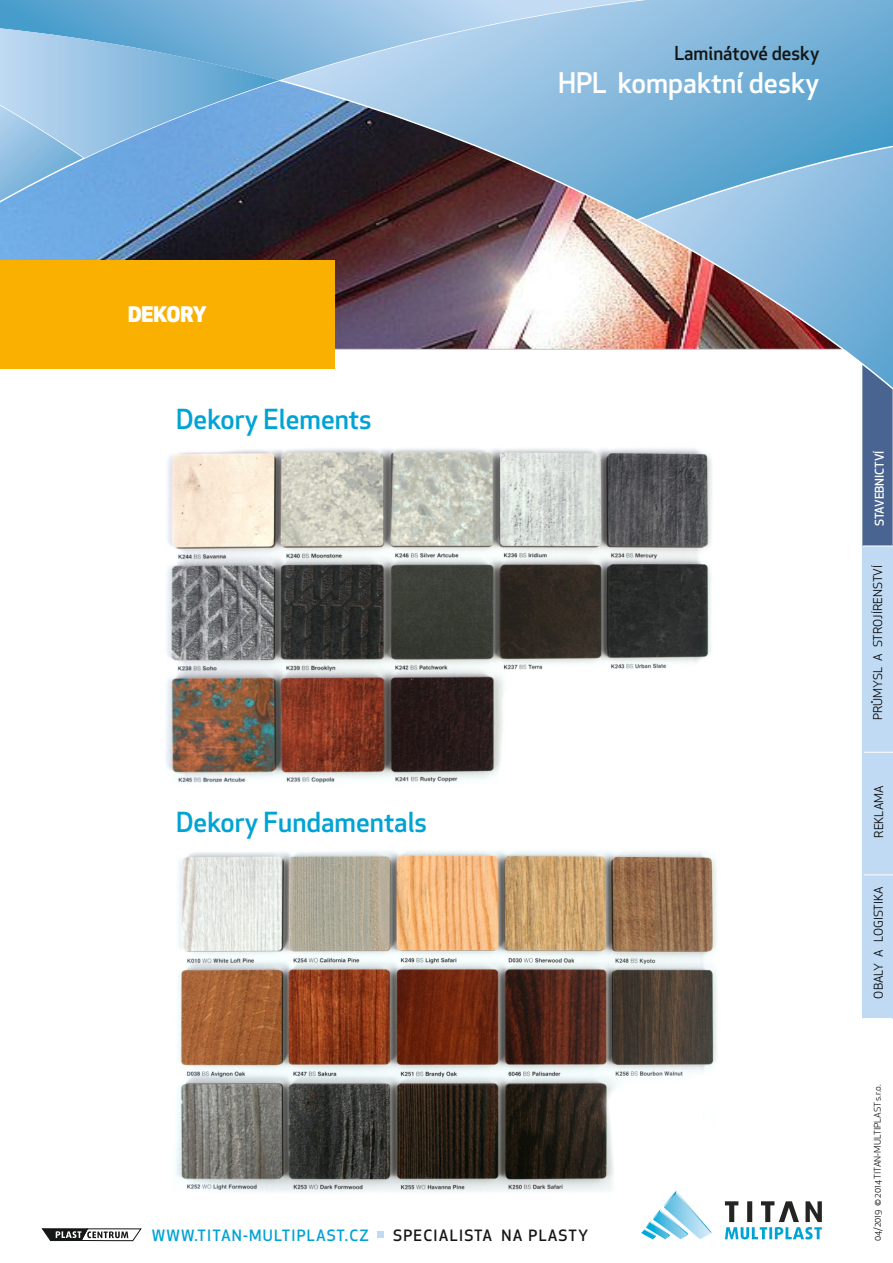
<style>
.page{position:relative;width:893px;height:1263px;background:#fff}
.page>*{position:absolute;margin:0;border:0;box-sizing:border-box;transform-origin:0 0}
.t1{font:500 27.75px "Apex New";color:#fff}
.t2{font:500 27px "Apex New";color:#00a3d4}
.t3{font:21px "Apex New";color:#fff}
.t4{font:500 18.75px "Apex New";color:#151616}
.t5{font:500 15.3px "Apex New";letter-spacing:.08em;color:#00a3d4}
.t6{font:500 15.3px "Apex New";letter-spacing:.08em;color:#151616}
.t7{font:11.85px "Apex New";color:#000}
.t8{font:500 11.85px "Apex New";color:#fff}
.t9{font:9px "Apex New";color:#151616}
</style>
<div class="page">
<img style="left:165px;top:448px;width:547px;height:335px">
<img style="left:175px;top:850px;width:550px;height:355px">
<div style="left:862px;top:546px;width:31px;height:472px;background:#bfdaf2"></div>
<div style="left:862px;top:360px;width:31px;height:186px;background:#496490"></div>
<svg style="left:864px;top:874px;width:29px;height:1px"></svg>
<svg style="left:864px;top:752px;width:29px;height:1px"></svg>
<img style="left:0;top:0;width:893px;height:390px">
<svg style="left:0;top:0;width:640px;height:80px;background:#97c3e3"></svg>
<svg style="left:0;top:28px;width:279px;height:174px;background:#7eb0da"></svg>
<svg style="left:41px;top:1228px;width:101px;height:13px"></svg>
<div style="left:377px;top:1231px;width:7px;height:7px;background:#bfdaf2"></div>
<hr style="left:863px;top:545px;width:30px;height:1px;background:#fff">
<div style="left:0;top:260px;width:334px;height:108px;background:#fab000"></div>
<svg style="left:725px;top:1201px;width:97px;height:38px"></svg>
<svg style="left:641px;top:1191px;width:70px;height:48px"></svg>
<h3 class="t4" style="left:674px;top:46px;width:146px">Laminátové desky</h3>
<h1 class="t1" style="left:558px;top:72px;width:263px">HPL kompaktní desky</h1>
<h3 class="t3" style="left:128px;top:306px;width:81px">DEKORY</h3>
<h2 class="t2" style="left:176px;top:409px;width:197px">Dekory Elements</h2>
<h2 class="t2" style="left:176px;top:812px;width:253px">Dekory Fundamentals</h2>
<p class="t5" style="left:152px;top:1229px;width:219px">WWW.TITAN-MULTIPLAST.CZ</p>
<p class="t6" style="left:393px;top:1229px;width:197px">SPECIALISTA NA PLASTY</p>
<p class="t8" style="left:875px;top:526px;width:77px;rotate:-90deg">STAVEBNICTVÍ</p>
<p class="t7" style="left:873px;top:720px;width:156px;rotate:-90deg">PRŮMYSL A STROJÍRENSTVÍ</p>
<p class="t7" style="left:874px;top:838px;width:54px;rotate:-90deg">REKLAMA</p>
<p class="t7" style="left:874px;top:998px;width:114px;rotate:-90deg">OBALY A LOGISTIKA</p>
<p class="t9" style="left:874px;top:1241px;width:158px;rotate:-90deg">04/2019 © 2014 TITAN-MULTIPLAST s.r.o.</p>
</div>
